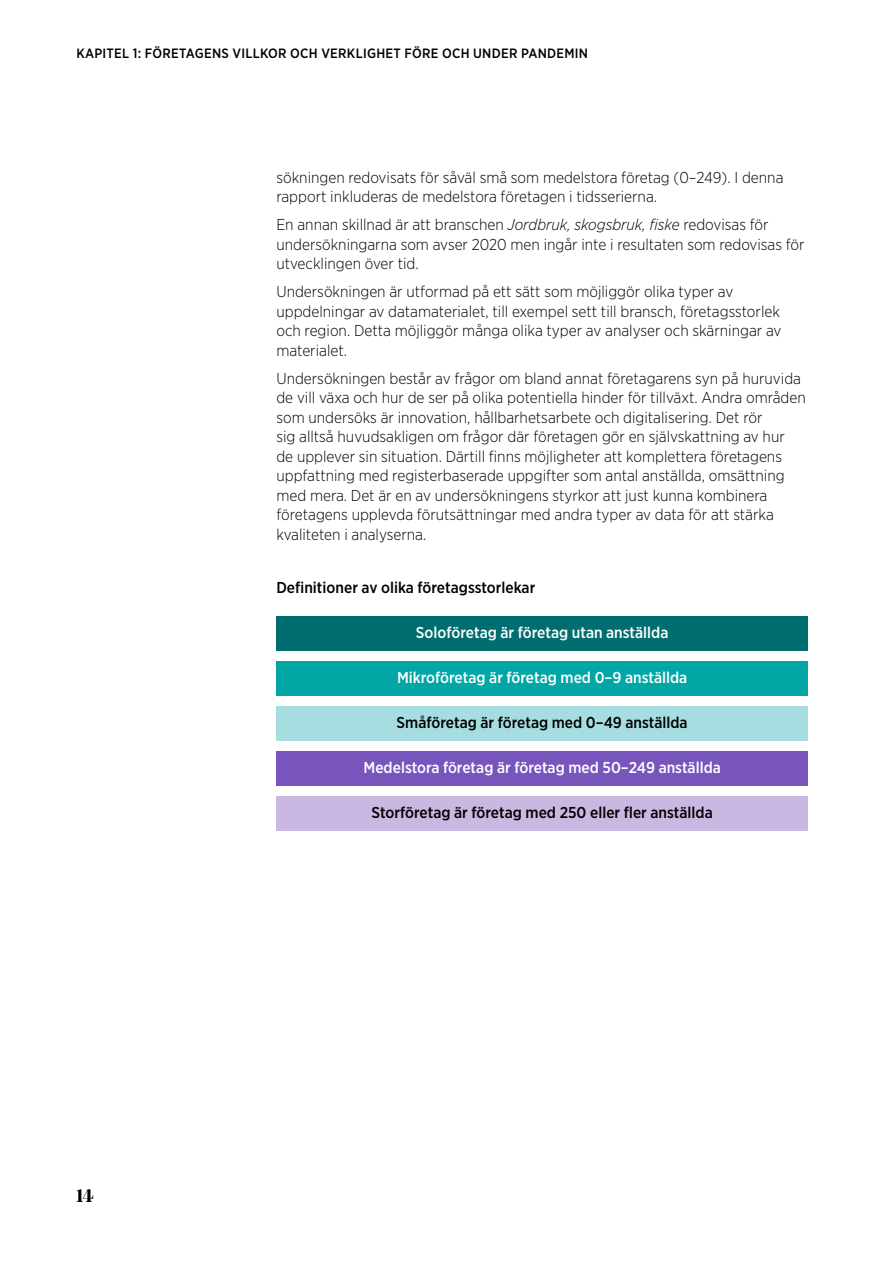
<style>
.page{position:relative;width:893px;height:1263px;background:#fff}
.page>*{position:absolute;margin:0;border:0;box-sizing:border-box;transform-origin:0 0}
.t1{font:700 18px "Noe Display";color:#000}
.t2{font:300 15.75px/19.5px "Gotham Narrow";color:#000}
.t3{font:500 15.75px "Gotham Narrow";color:#000}
.t4{font:500 15.75px "Gotham Narrow";color:#fff}
.t5{font:500 13.5px "Gotham Narrow";letter-spacing:.02em;color:#000}
.s1{font-style:italic}
</style>
<div class="page">
<div style="left:276px;top:616px;width:532px;height:34px;background:#006d71"></div>
<div style="left:276px;top:661px;width:532px;height:34px;background:#02a6a4"></div>
<div style="left:276px;top:706px;width:532px;height:34px;background:#a5dde1"></div>
<div style="left:276px;top:751px;width:532px;height:34px;background:#7854bd"></div>
<div style="left:276px;top:796px;width:532px;height:34px;background:#c9b8e1"></div>
<p class="t5" style="left:77px;top:44px;width:513px">KAPITEL 1: FÖRETAGENS VILLKOR OCH VERKLIGHET FÖRE OCH UNDER PANDEMIN</p>
<p class="t1" style="left:77px;top:1184px;width:19px">14</p>
<p class="t2" style="left:276px;top:167px;width:509px">sökningen redovisats för såväl små som medelstora företag (0–249). I denna rapport inkluderas de medelstora företagen i tidsserierna.</p>
<p class="t2" style="left:276px;top:215px;width:530px">En annan skillnad är att branschen <span class="s1">Jordbruk, skogsbruk, fiske</span> redovisas för undersökningarna som avser 2020 men ingår inte i resultaten som redovisas för utvecklingen över tid.</p>
<p class="t2" style="left:276px;top:282px;width:507px">Undersökningen är utformad på ett sätt som möjliggör olika typer av uppdelningar av datamaterialet, till exempel sett till bransch, företagsstorlek och region. Detta möjliggör många olika typer av analyser och skärningar av materialet.</p>
<p class="t2" style="left:276px;top:368px;width:531px">Undersökningen består av frågor om bland annat företagarens syn på huruvida de vill växa och hur de ser på olika potentiella hinder för tillväxt. Andra områden som undersöks är innovation, hållbarhetsarbete och digitalisering. Det rör<br>sig alltså huvudsakligen om frågor där företagen gör en självskattning av hur<br>de upplever sin situation. Därtill finns möjligheter att komplettera företagens uppfattning med registerbaserade uppgifter som antal anställda, omsättning med mera. Det är en av undersökningens styrkor att just kunna kombinera företagens upplevda förutsättningar med andra typer av data för att stärka kvaliteten i analyserna.</p>
<p class="t3" style="left:276px;top:578px;width:260px">Definitioner av olika företagsstorlekar</p>
<p class="t4" style="left:416px;top:623px;width:254px">Soloföretag är företag utan anställda</p>
<p class="t4" style="left:397px;top:668px;width:292px">Mikroföretag är företag med 0–9 anställda</p>
<p class="t3" style="left:397px;top:713px;width:293px">Småföretag är företag med 0–49 anställda</p>
<p class="t4" style="left:363px;top:758px;width:359px">Medelstora företag är företag med 50–249 anställda</p>
<p class="t3" style="left:372px;top:803px;width:343px">Storföretag är företag med 250 eller fler anställda</p>
</div>
